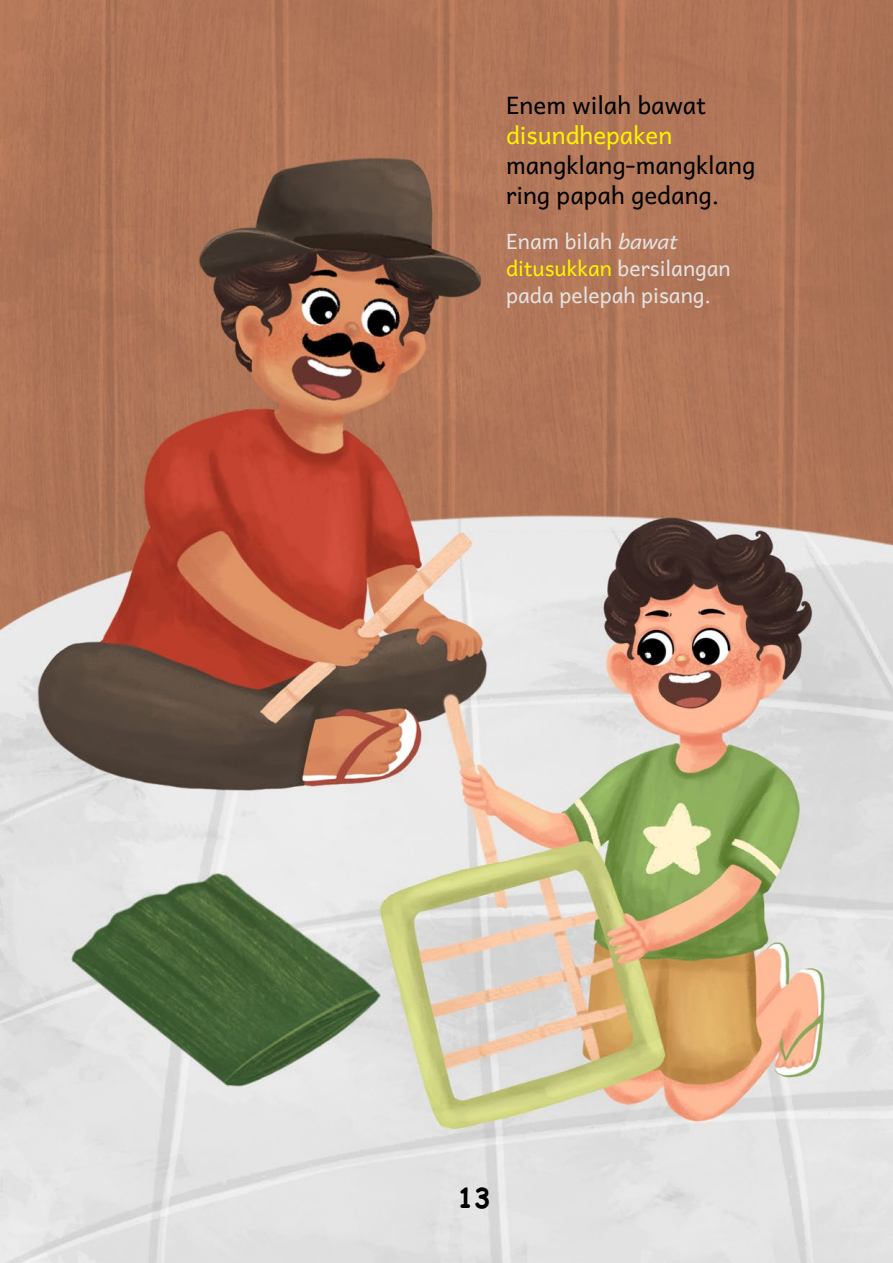
<style>
.page{position:relative;width:893px;height:1263px;background:#fff}
.page>*{position:absolute;margin:0;border:0;box-sizing:border-box;transform-origin:0 0}
.t1{font:700 27px "Comic Sans MS";color:#000}
.t2{font:24px/30px "Andika New Basic";color:#000}
.t3{font:24px "Andika New Basic";color:#fff200}
.t4{font:21px/27px "Andika New Basic";color:#e4e3e3}
.s1{font-style:italic}
.s2{color:#fff200}
</style>
<div class="page">
<img style="left:0;top:0;width:893px;height:1263px">
<p class="t2" style="left:506px;top:87px;width:202px">Enem wilah bawat</p>
<p class="t3" style="left:506px;top:114px;width:168px">disundhepaken</p>
<p class="t2" style="left:506px;top:147px;width:251px">mangklang-mangklang ring papah gedang.</p>
<p class="t4" style="left:506px;top:225px;width:226px">Enam bilah <span class="s1">bawat </span><span class="s2">ditusukkan</span> bersilangan pada pelepah pisang.</p>
<p class="t1" style="left:458px;top:1178px;width:34px">13</p>
</div>
